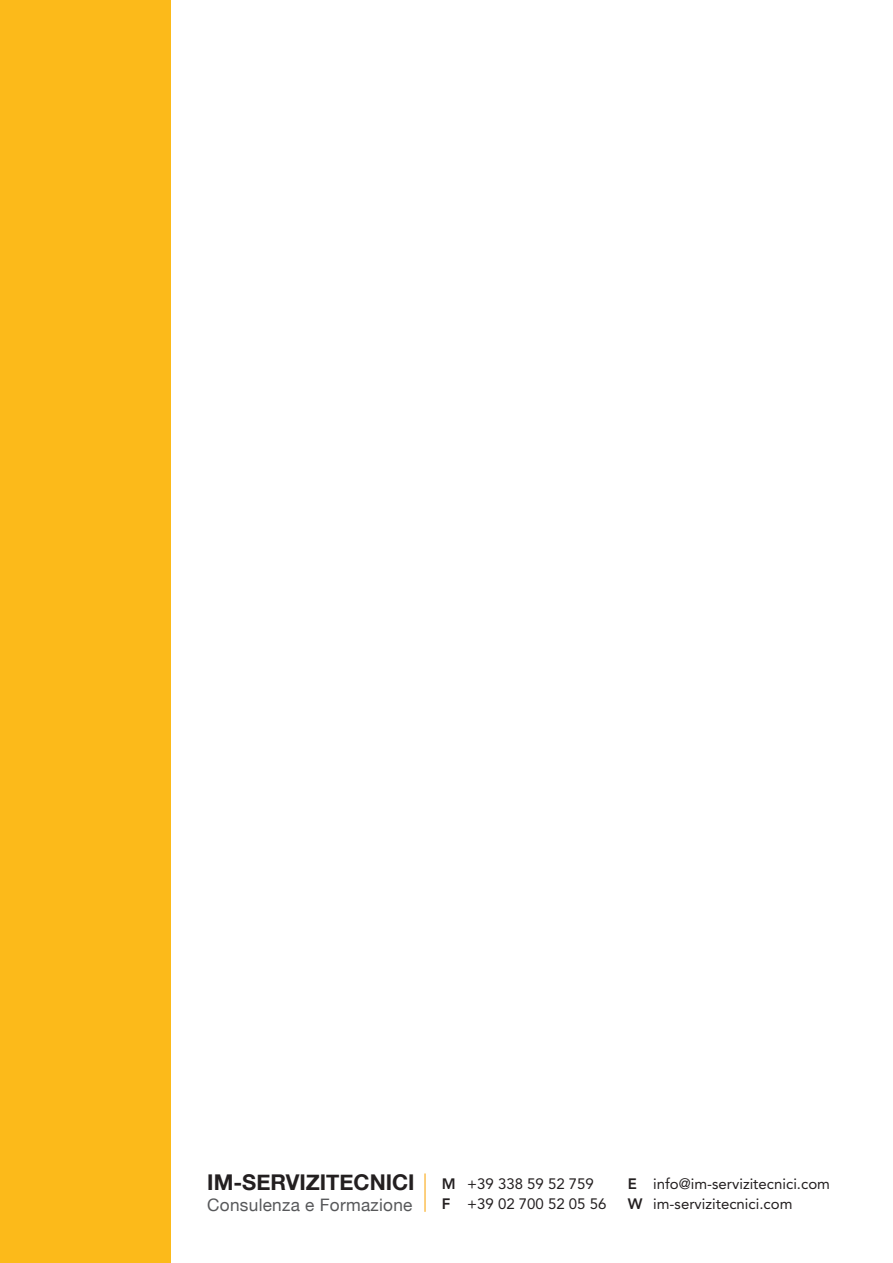
<style>
.page{position:relative;width:893px;height:1263px;background:#fff}
.page>*{position:absolute;margin:0;border:0;box-sizing:border-box;transform-origin:0 0}
.t1{font:700 21.75px "Helvetica Neue";color:#231f20}
.t2{font:17.25px "Helvetica Neue";letter-spacing:.015em;color:#57585a}
.t3{font:15px/19.5px "Avenir";color:#231f20}
.s1{font-weight:800}
</style>
<div class="page">
<div style="left:0;top:0;width:170px;height:1263px;background:#fcba1a"></div>
<hr style="left:424px;top:1173px;width:2px;height:39px;background:#faab1a">
<h1 class="t1" style="left:207px;top:1165px;width:209px">IM-SERVIZITECNICI</h1>
<p class="t2" style="left:207px;top:1193px;width:207px">Consulenza e Formazione</p>
<p class="t3" style="left:442px;top:1174px;width:166px"><span class="s1">M</span> +39 338 59 52 759<br><span class="s1">F</span> +39 02 700 52 05 56</p>
<p class="t3" style="left:628px;top:1174px;width:204px"><span class="s1">E</span> info@im-servizitecnici.com<br><span class="s1">W</span> im-servizitecnici.com</p>
</div>
